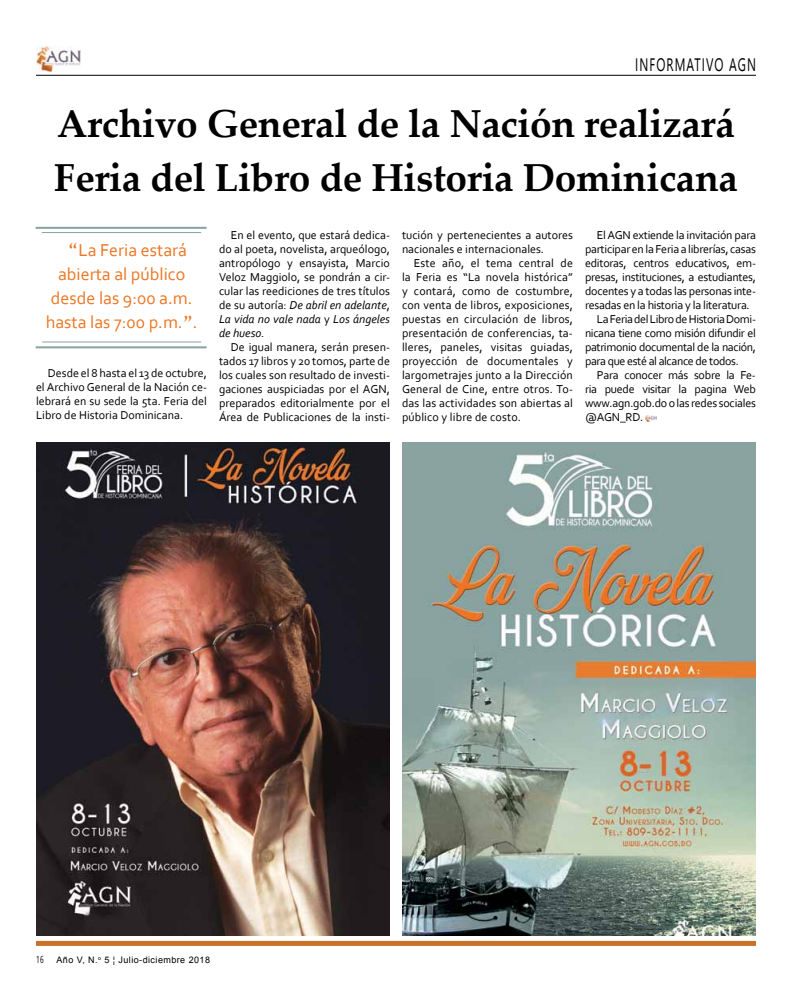
<style>
.page{position:relative;width:792px;height:1008px;background:#fff}
.page>*{position:absolute;margin:0;border:0;box-sizing:border-box;transform-origin:0 0}
.t1{font:700 39px/54px "Palatino Linotype";letter-spacing:-.01em;color:#000}
.t2{font:18px "Corbel";color:#ec7623}
.t3{font:18px "Segoe UI";letter-spacing:.09em;color:#000;scale:.67 1}
.t4{font:12px/14px "Corbel";letter-spacing:-.02em;color:#000;text-align:justify}
.t5{font:12px/14px "Corbel";color:#000}
.t6{font:10px "Segoe UI";color:#000;scale:.67 1}
.t7{font:9px "Arial";letter-spacing:.05em;color:#000}
.s1{font-family:"Utopia";font-size:22px}
.s2{font-style:italic}
</style>
<div class="page">
<hr style="left:36px;top:75px;width:720px;height:1px;background:#000">
<img style="left:36px;top:47px;width:45px;height:24px">
<img style="left:36px;top:442px;width:354px;height:494px">
<img style="left:402px;top:442px;width:354px;height:494px">
<hr style="left:36px;top:227px;width:171px;height:2px;background:#88a29f">
<hr style="left:42px;top:232px;width:159px;height:1px;background:#88a29f">
<hr style="left:42px;top:342px;width:159px;height:1px;background:#88a29f">
<hr style="left:36px;top:346px;width:171px;height:2px;background:#88a29f">
<div style="left:36px;top:941px;width:720px;height:5px;background:#cb7027"></div>
<svg style="left:646px;top:415px;width:11px;height:6px"></svg>
<h2 class="t3" style="left:635px;top:50px;width:182px">INFORMATIVO AGN</h2>
<h1 class="t1" style="left:54px;top:95px;width:686px">Archivo General de la Nación realizará<br>Feria del Libro de Historia Dominicana</h1>
<h2 class="t2" style="left:68px;top:239px;width:120px"><span class="s1">“</span>La Feria estará</h2>
<h2 class="t2" style="left:58px;top:263px;width:129px">abierta al público</h2>
<h2 class="t2" style="left:51px;top:287px;width:143px">desde las 9:00 a.m.</h2>
<h2 class="t2" style="left:46px;top:311px;width:153px">hasta las 7:00 p.m.<span class="s1">”</span>.</h2>
<p class="t4" style="left:36px;top:366px;width:173px;text-indent:12px">Desde el 8 hasta el 13 de octubre, el Archivo General de la Nación ce&shy;lebrará en su sede la 5ta. Feria del Libro de Historia Dominicana.</p>
<p class="t4" style="left:219px;top:228px;width:173px;text-indent:12px">En el evento, que estará dedica&shy;do al poeta, novelista, arqueólogo, antropólogo y ensayista, Marcio Veloz Maggiolo, se pondrán a cir&shy;cular las reediciones de tres títulos de su autoría: <span class="s2">De abril en adelante</span>, <span class="s2">La vida no vale nada</span> y <span class="s2">Los ángeles de hueso.</span></p>
<p class="t4" style="left:219px;top:340px;width:173px;text-indent:12px">De igual manera, serán presen&shy;tados 17 libros y 20 tomos, parte de los cuales son resultado de investi&shy;gaciones auspiciadas por el AGN, preparados editorialmente por el Área de Publicaciones de la insti-</p>
<p class="t5" style="left:402px;top:228px;width:172px">tución y pertenecientes a autores nacionales e internacionales.</p>
<p class="t4" style="left:402px;top:256px;width:173px;text-indent:12px">Este año, el tema central de la Feria es “La novela histórica” y contará, como de costumbre, con venta de libros, exposiciones, puestas en circulación de libros, presentación de conferencias, ta&shy;lleres, paneles, visitas guiadas, proyección de documentales y largometrajes junto a la Dirección General de Cine, entre otros. To&shy;das las actividades son abiertas al público y libre de costo.</p>
<p class="t4" style="left:597px;top:228px;width:161px">El AGN extiende la invitación para</p>
<p class="t4" style="left:585px;top:242px;width:173px">participar en la Feria a librerías, casas</p>
<p class="t4" style="left:585px;top:256px;width:173px">editoras, centros educativos, em-</p>
<p class="t4" style="left:585px;top:270px;width:172px">presas, instituciones, a estudiantes,</p>
<p class="t4" style="left:585px;top:284px;width:172px">docentes y a todas las personas inte-</p>
<p class="t4" style="left:585px;top:298px;width:166px">resadas en la historia y la literatura.</p>
<p class="t4" style="left:597px;top:312px;width:161px">La Feria del Libro de Historia Domi-</p>
<p class="t4" style="left:585px;top:326px;width:172px">nicana tiene como misión difundir el</p>
<p class="t4" style="left:585px;top:340px;width:173px">patrimonio documental de la nación,</p>
<p class="t4" style="left:585px;top:354px;width:155px">para que esté al alcance de todos.</p>
<p class="t4" style="left:597px;top:368px;width:161px">Para conocer más sobre la Fe-</p>
<p class="t4" style="left:585px;top:382px;width:173px">ria puede visitar la pagina Web</p>
<p class="t4" style="left:585px;top:396px;width:172px">www.agn.gob.do o las redes sociales</p>
<p class="t4" style="left:585px;top:410px;width:60px">@AGN_RD.</p>
<p class="t6" style="left:36px;top:951px;width:13px">16</p>
<p class="t7" style="left:56px;top:953px;width:155px">Año V, N.<sup>o</sup> 5 ¦ Julio-diciembre 2018</p>
</div>
